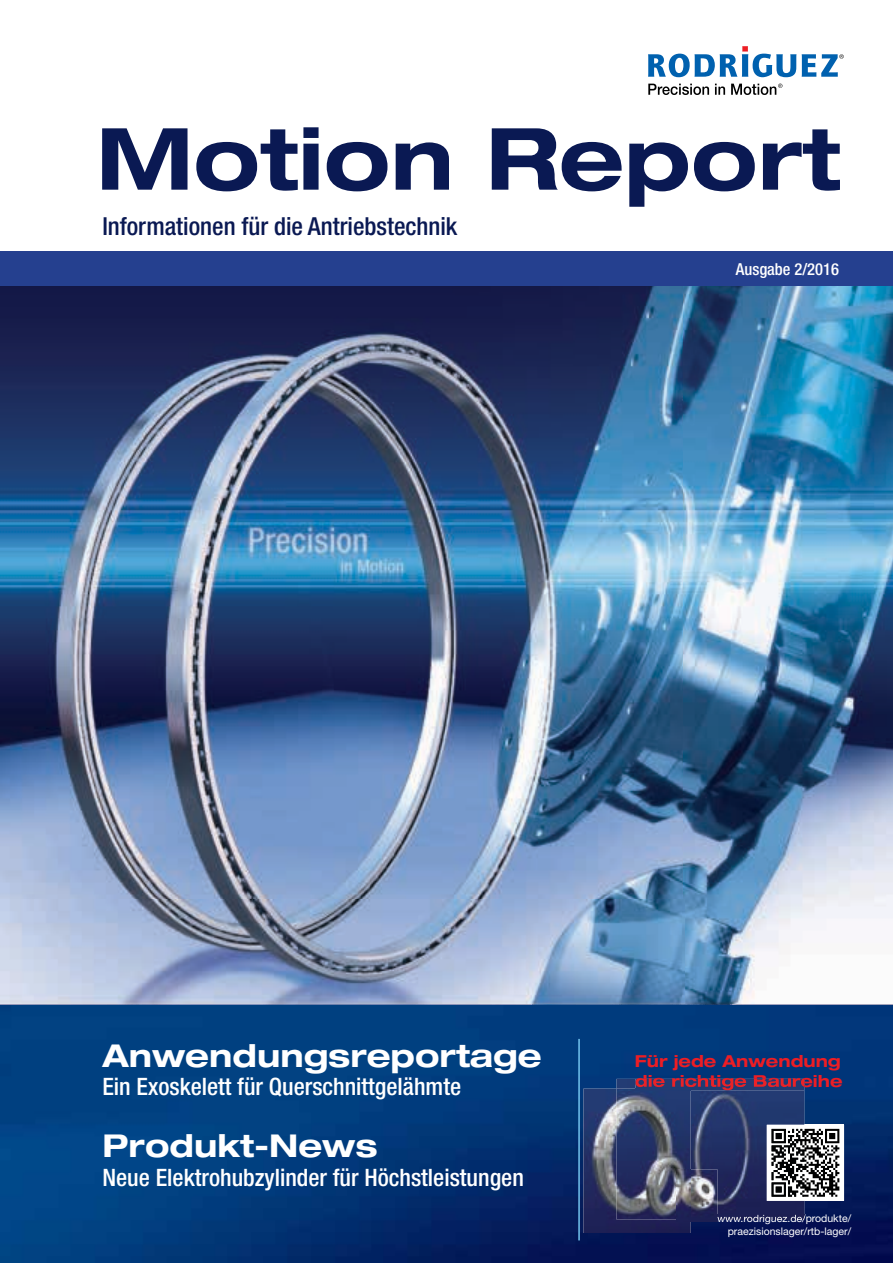
<style>
.page{position:relative;width:893px;height:1263px;background:#fff}
.page>*{position:absolute;margin:0;border:0;box-sizing:border-box;transform-origin:0 0}
.t1{font:700 expanded 85.8px "Helvetica Neue LT";color:#0a1953}
.t2{font:700 expanded 31.5px "Helvetica Neue LT";color:#fff}
.t3{font:500 condensed 24.9px "Helvetica Neue LT";color:#0a1953}
.t4{font:500 condensed 24px "Helvetica Neue LT";color:#fff}
.t5{font:700 expanded 16.5px/19.8px "Helvetica Neue LT";color:#ed1d24}
.t6{font:500 condensed 16.5px "Helvetica Neue LT";color:#fff}
.t7{font:10.5px/12.6px "Helvetica Neue LT";color:#fff;text-align:right}
</style>
<div class="page">
<img style="left:0;top:1006px;width:893px;height:257px">
<img style="left:0;top:285px;width:683px;height:614px">
<img style="left:683px;top:285px;width:210px;height:720px">
<img style="left:0;top:899px;width:684px;height:106px">
<img style="left:0;top:1005px;width:893px;height:1px">
<div style="left:0;top:251px;width:893px;height:34px;background:#25408f"></div>
<svg style="left:648px;top:46px;width:148px;height:31px"></svg>
<svg style="left:802px;top:54px;width:42px;height:23px"></svg>
<svg style="left:648px;top:84px;width:61px;height:11px"></svg>
<svg style="left:715px;top:84px;width:10px;height:11px"></svg>
<svg style="left:731px;top:84px;width:51px;height:11px"></svg>
<hr style="left:578px;top:1039px;width:2px;height:201px;background:#73c4ee">
<div style="left:767px;top:1125px;width:77px;height:76px;background:#fff"></div>
<svg style="left:804px;top:1128px;width:36px;height:63px"></svg>
<svg style="left:804px;top:1129px;width:35px;height:68px"></svg>
<img style="left:583px;top:1089px;width:108px;height:144px">
<img style="left:617px;top:1079px;width:187px;height:136px">
<img style="left:635px;top:1079px;width:169px;height:11px">
<img style="left:767px;top:1125px;width:37px;height:76px">
<img style="left:769px;top:1127px;width:35px;height:72px">
<img style="left:771px;top:1129px;width:33px;height:33px">
<img style="left:617px;top:1089px;width:74px;height:130px">
<img style="left:635px;top:1089px;width:56px;height:1px">
<img style="left:718px;top:1215px;width:86px;height:4px">
<img style="left:691px;top:1169px;width:26px;height:52px">
<svg style="left:677px;top:1219px;width:14px;height:2px"></svg>
<img style="left:677px;top:1169px;width:14px;height:50px">
<h1 class="t1" style="left:96px;top:105px;width:746px">Motion Report</h1>
<p class="t3" style="left:102px;top:211px;width:357px">Informationen für die Antriebstechnik</p>
<p class="t6" style="left:736px;top:259px;width:105px">Ausgabe 2/2016</p>
<h2 class="t2" style="left:102px;top:1035px;width:441px">Anwendungsreportage</h2>
<p class="t4" style="left:102px;top:1072px;width:360px">Ein Exoskelett für Querschnittgelähmte</p>
<h2 class="t2" style="left:102px;top:1126px;width:277px">Produkt-News</h2>
<p class="t4" style="left:102px;top:1163px;width:423px">Neue Elektrohubzylinder für Höchstleistungen</p>
<p class="t5" style="left:635px;top:1051px;width:209px">Für jede Anwendung die richtige Baureihe</p>
<p class="t7" style="left:717px;top:1212px;width:135px">www.rodriguez.de/produkte/ praezisionslager/rtb-lager/</p>
</div>
